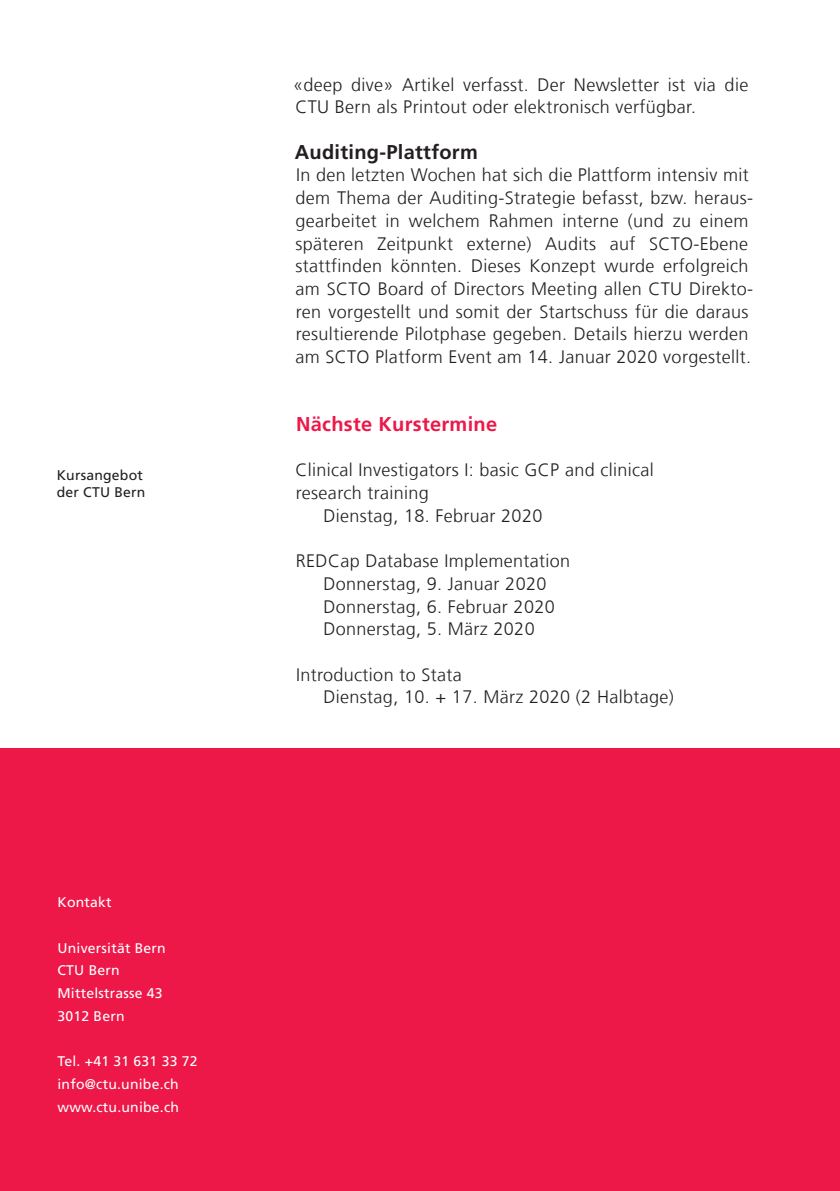
<style>
.page{position:relative;width:840px;height:1191px;background:#fff}
.page>*{position:absolute;margin:0;border:0;box-sizing:border-box;transform-origin:0 0}
._2__Untertitel{font:700 20px "Frutiger LT Com";letter-spacing:.015em;color:#231f20}
._2__Untertitel-2{font:700 20px "Frutiger LT Com";letter-spacing:.015em;color:#ed1748}
._5__Grundtext_9pt{font:300 18px/22.6px "Frutiger LT Com";letter-spacing:.02em;color:#231f20}
.Absender_Rückseite{font:14px/22.6px "Frutiger LT Com";letter-spacing:.015em;color:#fff}
._6__Legende_Fussn_Ma{font:14px "Frutiger LT Com";letter-spacing:.015em;color:#231f20}
</style>
<div class="page">
<div style="left:0;top:748px;width:839px;height:443px;background:#ed1748"></div>
<p class="_6__Legende_Fussn_Ma" style="left:57px;top:467px;width:88px">Kursangebot</p>
<p class="_6__Legende_Fussn_Ma" style="left:57px;top:484px;width:90px">der CTU Bern</p>
<p class="Absender_Rückseite" style="left:57px;top:891px;width:56px">Kontakt</p>
<p class="Absender_Rückseite" style="left:57px;top:936px;width:110px">Universität Bern<br>CTU Bern</p>
<p class="Absender_Rückseite" style="left:57px;top:982px;width:107px">Mittelstrasse 43</p>
<p class="Absender_Rückseite" style="left:57px;top:1004px;width:69px">3012 Bern</p>
<p class="Absender_Rückseite" style="left:57px;top:1050px;width:141px">Tel. +41 31 631 33 72</p>
<p class="Absender_Rückseite" style="left:57px;top:1072px;width:123px">info@ctu.unibe.ch</p>
<p class="Absender_Rückseite" style="left:57px;top:1095px;width:123px">www.ctu.unibe.ch</p>
<p class="_5__Grundtext_9pt" style="left:293px;top:73px;width:456px">«deep dive» Artikel verfasst. Der Newsletter ist via die<br>CTU Bern als Printout oder elektronisch verfügbar.</p>
<p class="_2__Untertitel" style="left:294px;top:140px;width:184px">Auditing-Plattform</p>
<p class="_5__Grundtext_9pt" style="left:295px;top:164px;width:459px">In den letzten Wochen hat sich die Plattform intensiv mit dem Thema der Auditing-Strategie befasst, bzw. heraus&shy;gearbeitet in welchem Rahmen interne (und zu einem späteren Zeitpunkt externe) Audits auf SCTO-Ebene stattfinden könnten. Dieses Konzept wurde erfolgreich am SCTO Board of Directors Meeting allen CTU Direkto&shy;ren vorgestellt und somit der Startschuss für die daraus resultierende Pilotphase gegeben. Details hierzu werden am SCTO Platform Event am 14. Januar 2020 vorgestellt.</p>
<p class="_2__Untertitel-2" style="left:296px;top:412px;width:202px">Nächste Kurstermine</p>
<p class="_5__Grundtext_9pt" style="left:295px;top:459px;width:360px">Clinical Investigators I: basic GCP and clinical research training</p>
<p class="_5__Grundtext_9pt" style="left:323px;top:504px;width:220px">Dienstag, 18. Februar 2020</p>
<p class="_5__Grundtext_9pt" style="left:296px;top:550px;width:275px;text-align:center">REDCap Database Implementation<br>Donnerstag, 9. Januar 2020</p>
<p class="_5__Grundtext_9pt" style="left:323px;top:595px;width:232px">Donnerstag, 6. Februar 2020</p>
<p class="_5__Grundtext_9pt" style="left:323px;top:618px;width:212px">Donnerstag, 5. März 2020</p>
<p class="_5__Grundtext_9pt" style="left:323px;top:663px;width:351px;text-indent:-27px">Introduction to Stata<br>Dienstag, 10. + 17. März 2020 (2 Halbtage)</p>
</div>
